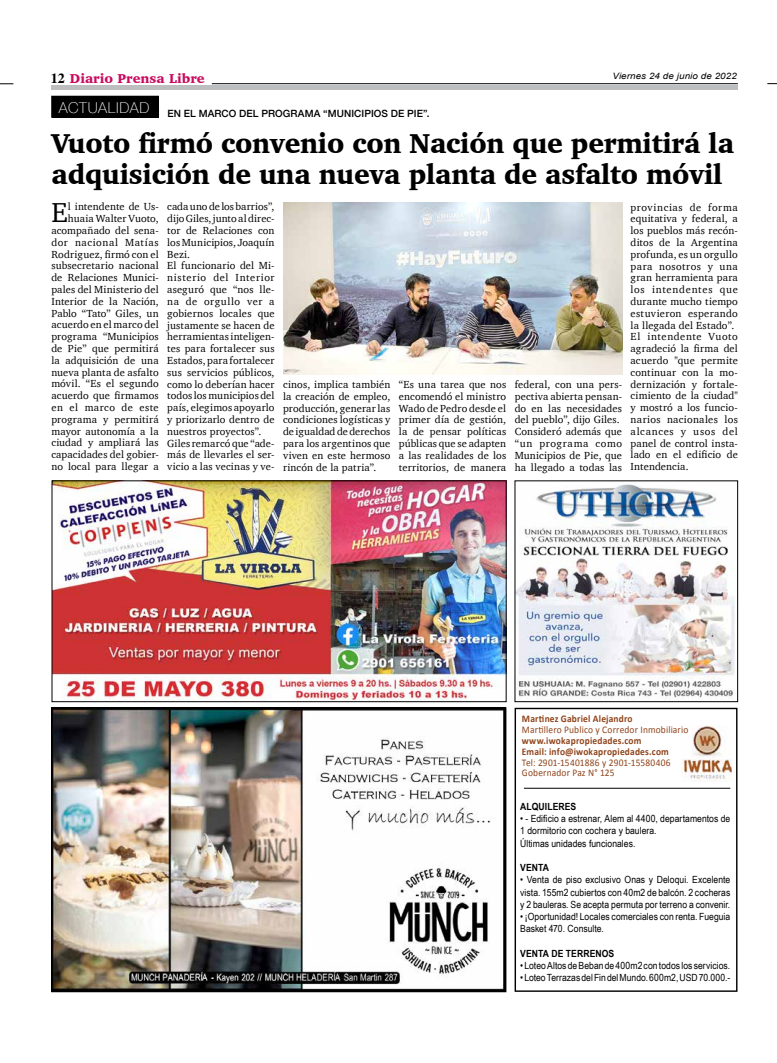
<style>
.page{position:relative;width:777px;height:1063px;background:#fff}
.page>*{position:absolute;margin:0;border:0;box-sizing:border-box;transform-origin:0 0}
.t1{font:28.1px "Charter";color:#000}
.t2{font:900 28px/31px "Charter";letter-spacing:-.01em;color:#000;scale:.95 1}
.t3{font:100 15px "Helvetica Neue";letter-spacing:.055em;color:#fff}
.t4{font:900 13.2px "Charter";color:#c80c5f}
.t5{font:10.5px/11.8px "Charter";letter-spacing:.015em;color:#000}
.t6{font:10.2px/10.8px "Calibri";letter-spacing:.02em;color:#8f431a;scale:.93 1}
.t7{font:700 10.2px/10.8px "Calibri";letter-spacing:.02em;color:#8f431a;scale:.93 1}
.t8{font:500 10px "Helvetica Neue";letter-spacing:.01em;color:#000}
.t9{font:9.9px/12.2px "Arial Narrow";letter-spacing:.005em;color:#000;scale:1.06 1}
.t10{font:700 9.9px "Arial Narrow";letter-spacing:.01em;color:#000;scale:1.06 1}
.t11{font:italic 8.8px "Arial";letter-spacing:.01em;color:#000;scale:1.11 1}
.s1{font-family:"Times";font-weight:700;font-size:14px;color:#000}
</style>
<div class="page">
<hr style="left:212px;top:83px;width:526px;height:1px;background:#000">
<svg style="left:0;top:84px;width:13px;height:1px"></svg>
<div style="left:51px;top:85px;width:686px;height:5px;background:#bcbec0"></div>
<img style="left:517px;top:484px;width:218px;height:216px">
<div style="left:515px;top:481px;width:223px;height:221px;border:1px solid #000"></div>
<img style="left:54px;top:710px;width:450px;height:280px">
<div style="left:52px;top:708px;width:454px;height:284px;border:1px solid #000"></div>
<div style="left:514px;top:708px;width:223px;height:284px;border:1px solid #000"></div>
<img style="left:681px;top:726px;width:51px;height:55px">
<hr style="left:524px;top:788px;width:206px;height:1px;background:#000">
<img style="left:54px;top:483px;width:450px;height:217px">
<div style="left:52px;top:481px;width:454px;height:221px;border:1px solid #000"></div>
<div style="left:52px;top:96px;width:106px;height:21px;background:#000"></div>
<img style="left:283px;top:202px;width:339px;height:173px">
<p class="t4" style="left:51px;top:70px;width:155px"><span class="s1">12</span> Diario Prensa Libre</p>
<p class="t11" style="left:612px;top:70px;width:113px">Viernes 24 de junio de 2022</p>
<h3 class="t3" style="left:59px;top:96px;width:92px">ACTUALIDAD</h3>
<h2 class="t2" style="left:52px;top:127px;width:720px">Vuoto firmó convenio con Nación que permitirá la adquisición de una nueva planta de asfalto móvil</h2>
<p class="t8" style="left:167px;top:106px;width:264px">EN EL MARCO DEL PROGRAMA “MUNICIPIOS DE PIE”.</p>
<p class="t5" style="left:51px;top:201px;width:109px;text-align:right">l intendente de Us&shy;huaia Walter Vuoto, acompañado del sena&shy;dor nacional Matías<br>Rodriguez, firmó con el subsecretario nacional de Relaciones Munici&shy;pales del Ministerio del<br>Interior de la Nación,<br>Pablo “Tato” Giles, un acuerdo en el marco del programa “Municipios de Pie” que permitirá la adquisición de una nueva planta de asfalto móvil. “Es el segundo acuerdo que firmamos en el marco de este programa y permitirá mayor autonomía a la ciudad y ampliará las capacidades del gobier&shy;no local para llegar a</p>
<p class="t5" style="left:167px;top:201px;width:109px">cada uno de los barrios”, dijo Giles, junto al direc&shy;tor de Relaciones con los Municipios, Joaquín<br>Bezi.<br>El funcionario del Mi&shy;nisterio del Interior aseguró que “nos lle&shy;na de orgullo ver a gobiernos locales que justamente se hacen de herramientas inteligen&shy;tes para fortalecer sus<br>Estados, para fortalecer sus servicios públicos, como lo deberían hacer todos los municipios del país, elegimos apoyarlo y priorizarlo dentro de nuestros proyectos”.<br>Giles remarcó que “ade&shy;más de llevarles el ser&shy;vicio a las vecinas y ve-</p>
<h1 class="t1" style="left:51px;top:188px;width:18px">E</h1>
<p class="t5" style="left:283px;top:378px;width:109px;text-align:justify">cinos, implica también la creación de empleo, producción, generar las condiciones logísticas y de igualdad de derechos para los argentinos que viven en este hermoso rincón de la patria”.</p>
<p class="t5" style="left:399px;top:378px;width:109px;text-align:justify">“Es una tarea que nos encomendó el ministro Wado de Pedro desde el primer día de gestión, la de pensar políticas públicas que se adapten a las realidades de los territorios, de manera</p>
<p class="t5" style="left:515px;top:378px;width:109px">federal, con una pers&shy;pectiva abierta pensan&shy;do en las necesidades del pueblo”, dijo Giles.<br>Consideró además que “un programa como<br>Municipios de Pie, que ha llegado a todas las</p>
<p class="t5" style="left:630px;top:201px;width:109px">provincias de forma equitativa y federal, a los pueblos más recón&shy;ditos de la Argentina profunda, es un orgullo para nosotros y una gran herramienta para los intendentes que durante mucho tiempo estuvieron esperando la llegada del Estado”.<br>El intendente Vuoto agradeció la firma del acuerdo "que permite continuar con la mo&shy;dernización y fortale&shy;cimiento de la ciudad" y mostró a los funcio&shy;narios nacionales los alcances y usos del panel de control insta&shy;lado en el edificio de<br>Intendencia.</p>
<p class="t7" style="left:522px;top:713px;width:121px">Martinez Gabriel Alejandro</p>
<p class="t6" style="left:522px;top:724px;width:180px">Martillero Publico y Corredor Inmobiliario</p>
<p class="t7" style="left:522px;top:735px;width:159px">www.iwokapropiedades.com<br>Email: info@iwokapropiedades.com</p>
<p class="t6" style="left:522px;top:756px;width:161px">Tel: 2901-15401886 y 2901-15580406<br>Gobernador Paz N° 125</p>
<p class="t10" style="left:520px;top:799px;width:54px">ALQUILERES</p>
<p class="t9" style="left:520px;top:812px;width:200px">• - Edificio a estrenar, Alem al 4400, departamentos de<br>1 dormitorio con cochera y baulera.<br>Últimas unidades funcionales.</p>
<p class="t10" style="left:520px;top:860px;width:29px">VENTA</p>
<p class="t9" style="left:520px;top:873px;width:200px;text-align:justify">• Venta de piso exclusivo Onas y Deloqui. Excelente vista. 155m2 cubiertos con 40m2 de balcón. 2 cocheras y 2 bauleras. Se acepta permuta por terreno a convenir.</p>
<p class="t9" style="left:520px;top:910px;width:200px">• ¡Oportunidad! Locales comerciales con renta. Fueguia<br>Basket 470. Consulte.</p>
<p class="t10" style="left:520px;top:946px;width:90px">VENTA DE TERRENOS</p>
<p class="t9" style="left:520px;top:959px;width:200px">• Loteo Altos de Beban de 400m2 con todos los servicios.</p>
<p class="t9" style="left:520px;top:971px;width:200px">• Loteo Terrazas del Fin del Mundo. 600m2, USD 70.000.-</p>
</div>
